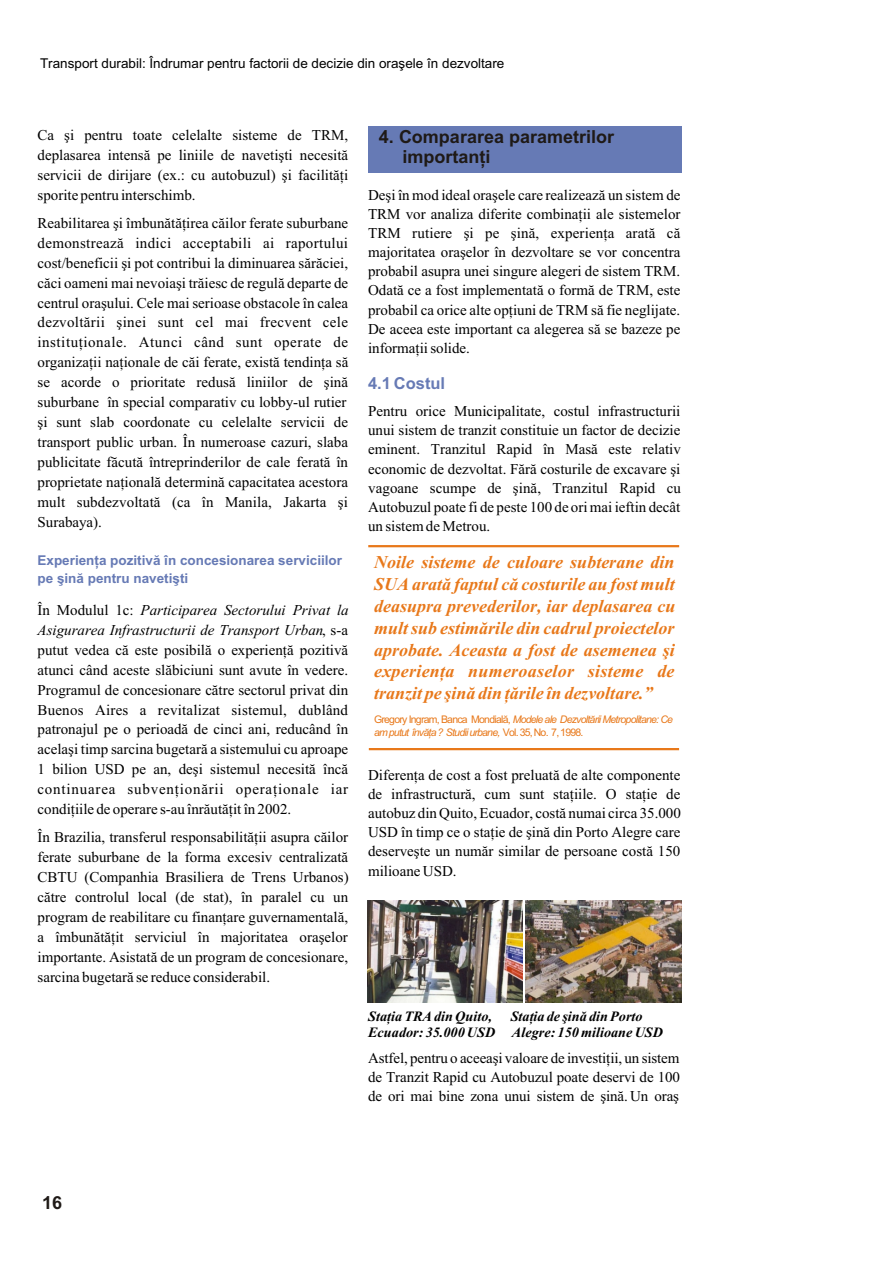
<style>
.page{position:relative;width:894px;height:1263px;background:#fff}
.page>*{position:absolute;margin:0;border:0;box-sizing:border-box;transform-origin:0 0}
.t1{font:italic 700 18px/21.9px "Times New Roman CE";color:#e8781a;text-align:justify}
.t2{font:700 18px/20.1px "Arial CE";color:#1f1a17}
.t3{font:700 16.5px "Arial CE";color:#667ab5}
.t4{font:15px/20px "Times New Roman CE";color:#000;text-align:justify}
.t5{font:italic 15px/20px "Times New Roman";color:#000}
.t6{font:italic 700 14.25px/15.8px "Times New Roman CE";color:#000}
.t7{font:13.5px "Arial CE";color:#000}
.t8{font:700 13.5px/18.1px "Arial CE";color:#667ab5}
.t9{font:italic 10.5px/12.9px "Arial CE";letter-spacing:-.07em;color:#e8781a}
.s1{font-style:normal}
.s2{font-family:"Times New Roman CE";font-style:normal}
.s3{font-family:"Times New Roman"}
</style>
<div class="page">
<div style="left:369px;top:126px;width:313px;height:47px;background:#667ab5"></div>
<hr style="left:368px;top:545px;width:311px;height:2px;background:#e8781a">
<hr style="left:369px;top:748px;width:310px;height:2px;background:#e8781a">
<img style="left:368px;top:900px;width:154px;height:102px">
<img style="left:525px;top:900px;width:156px;height:103px">
<p class="t7" style="left:40px;top:56px;width:466px">Transport durabil: Îndrumar pentru factorii de decizie din oraºele în dezvoltare</p>
<p class="t4" style="left:38px;top:125px;width:312px">Ca ºi pentru toate celelalte sisteme de TRM, deplasarea intensã pe liniile de navetiºti necesitã servicii de dirijare (ex.: cu autobuzul) ºi facilitãþi sporite pentru interschimb.</p>
<p class="t4" style="left:38px;top:213px;width:312px;text-align:left">Reabilitarea ºi îmbunãtãþirea cãilor ferate suburbane demonstreazã indici acceptabili ai raportului cost/beneficii ºi pot contribui la diminuarea sãrãciei, cãci oameni mai nevoiaºi trãiesc de regulã departe de centrul oraºului. Cele mai serioase obstacole în calea dezvoltãrii ºinei sunt cel mai frecvent cele instituþionale. Atunci când sunt operate de organizaþii naþionale de cãi ferate, existã tendinþa sã se acorde o prioritate redusã liniilor de ºinã suburbane în special comparativ cu lobby-ul rutier ºi sunt slab coordonate cu celelalte servicii de transport public urban. În numeroase cazuri, slaba publicitate fãcutã întreprinderilor de cale feratã în proprietate naþionalã determinã capacitatea acestora mult subdezvoltatã (ca în Manila, Jakarta ºi Surabaya).</p>
<p class="t8" style="left:38px;top:553px;width:306px">Experienþa pozitivã în concesionarea serviciilor pe ºinã pentru navetiºti</p>
<p class="t5" style="left:38px;top:601px;width:313px"><span class="s1">În Modulul 1c:</span> Participarea Sectorului Privat la<br>Asigurarea Infrastructurii de Transport Urban<span class="s2">, s-a</span></p>
<p class="t4" style="left:38px;top:640px;width:312px">putut vedea cã este posibilã o experienþã pozitivã atunci când aceste slãbiciuni sunt avute în vedere.<br>Programul de concesionare cãtre sectorul privat din Buenos Aires a revitalizat sistemul, dublând patronajul pe o perioadã de cinci ani, reducând în acelaºi timp sarcina bugetarã a sistemului cu aproape 1 bilion USD pe an, deºi sistemul necesitã încã continuarea subvenþionãrii operaþionale iar condiþiile de operare s-au înrãutãþit în 2002.</p>
<p class="t4" style="left:38px;top:827px;width:313px"><span class="s3">În Brazilia, t</span>ransferul responsabilitãþii asupra cãilor ferate suburbane de la forma excesiv centralizatã CBTU (Companhia Brasiliera de Trens Urbanos) cãtre controlul local (de stat), în paralel cu un program de reabilitare cu finanþare guvernamentalã, a îmbunãtãþit serviciul în majoritatea oraºelor importante. Asistatã de un program de concesionare, sarcina bugetarã se reduce considerabil.</p>
<p class="t2" style="left:402px;top:129px;width:213px;text-indent:-23px">4. Compararea parametrilor importanþi</p>
<p class="t4" style="left:368px;top:186px;width:314px;line-height:19px">Deºi în mod ideal oraºele care realizeazã un sistem de TRM vor analiza diferite combinaþii ale sistemelor TRM rutiere ºi pe ºinã, experienþa aratã cã majoritatea oraºelor în dezvoltare se vor concentra probabil asupra unei singure alegeri de sistem TRM.<br>Odatã ce a fost implementatã o formã de TRM, este probabil ca orice alte opþiuni de TRM sã fie neglijate.<br>De aceea este important ca alegerea sã se bazeze pe informaþii solide.</p>
<p class="t3" style="left:368px;top:377px;width:79px">4.1 Costul</p>
<p class="t4" style="left:368px;top:402px;width:314px;line-height:19px">Pentru orice Municipalitate, costul infrastructurii unui sistem de tranzit constituie un factor de decizie eminent. Tranzitul Rapid în Masã este relativ economic de dezvoltat. Fãrã costurile de excavare ºi vagoane scumpe de ºinã, Tranzitul Rapid cu Autobuzul poate fi de peste 100 de ori mai ieftin decât un sistem de Metrou.</p>
<p class="t1" style="left:374px;top:553px;width:303px">Noile sisteme de culoare subterane din SUA aratã faptul cã costurile au fost mult deasupra prevederilor, iar deplasarea cu mult sub estimãrile din cadrul proiectelor aprobate. Aceasta a fost de asemenea ºi experienþa numeroaselor sisteme de tranzit pe ºinã din þãrile în dezvoltare.”</p>
<p class="t9" style="left:374px;top:714px;width:301px"><span class="s1">Gregory Ingram, Banca Mondialã,</span> Modele ale Dezvoltãrii Metropolitane: Ce am putut învãþa ? Studii urbane, <span class="s1">Vol. 35, No. 7, 1998.</span></p>
<p class="t4" style="left:368px;top:766px;width:314px;line-height:19px">Diferenþa de cost a fost preluatã de alte componente de infrastructurã, cum sunt staþiile. O staþie de autobuz din Quito, Ecuador, costã numai circa 35.000<br>USD în timp ce o staþie de ºinã din Porto Alegre care deserveºte un numãr similar de persoane costã 150 milioane USD.</p>
<p class="t6" style="left:368px;top:1010px;width:297px;text-indent:143px">Staþia de ºinã din Porto<br>Ecuador: 35.000 USD Alegre: 150 milioane USD</p>
<p class="t4" style="left:368px;top:1049px;width:313px;line-height:19px">Astfel, pentru o aceeaºi valoare de investiþii, un sistem de Tranzit Rapid cu Autobuzul poate deservi de 100 de ori mai bine zona unui sistem de ºinã. Un oraº</p>
<p class="t6" style="left:368px;top:1010px;width:125px">Staþia TRA din Quito,</p>
<p class="t2" style="left:42px;top:1195px;width:22px">16</p>
</div>
